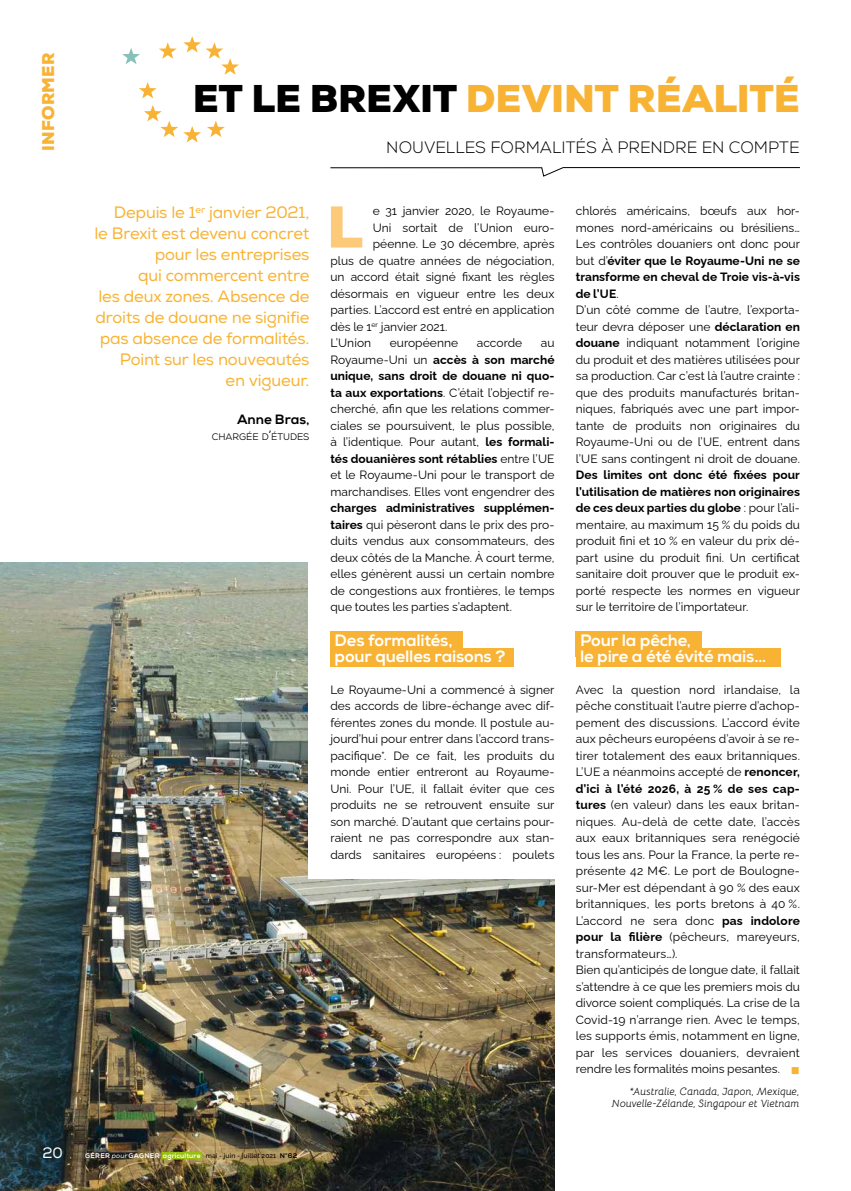
<style>
.page{position:relative;width:851px;height:1191px;background:#fff}
.page>*{position:absolute;margin:0;border:0;box-sizing:border-box;transform-origin:0 0}
.t1{font:900 57px "Nexa";color:#fcca78}
.t2{font:900 37.5px "Nexa";letter-spacing:-.005em;color:#f8b334}
.t3{font:16.5px/21px "Nexa";letter-spacing:-.01em;color:#f8b334;text-align:right}
.t4{font:16.5px/16.5px "Nexa X Bold";letter-spacing:-.01em;color:#fff}
.t5{font:300 16.5px "Nexa";color:#000}
.t6{font:900 16.5px "Nexa";letter-spacing:.015em;color:#f8b334}
.t7{font:15px "Nexa";color:#fff}
.t8{font:13.5px "Nexa X Bold";color:#000}
.t9{font:12px/16.5px "Raleway";letter-spacing:.005em;color:#000;text-align:justify}
.t10{font:italic 10.5px/12px "Bellota";letter-spacing:.005em;color:#000;text-align:right}
.t11{font:9.45px "Nexa";letter-spacing:-.005em;color:#000}
.t12{font:6.75px "Nexa X Bold";letter-spacing:.025em;color:#fff}
.s1{color:#000}
.s2{font-size:13.5px}
.s3{font-weight:700}
.s4{color:#f8b334}
.s5{font-family:"Nexa";font-style:italic}
.s6{font-family:"Raleway";font-weight:500;color:#000}
</style>
<div class="page">
<img style="left:0;top:563px;width:554px;height:628px">
<div style="left:161px;top:1152px;width:41px;height:7px;background:#97bf0d"></div>
<div style="left:308px;top:476px;width:268px;height:403px;background:#fff"></div>
<div style="left:330px;top:648px;width:184px;height:18px;background:#f8b334"></div>
<div style="left:575px;top:648px;width:205px;height:18px;background:#f8b334"></div>
<div style="left:330px;top:631px;width:133px;height:26px;background:#f8b334"></div>
<div style="left:575px;top:631px;width:127px;height:26px;background:#f8b334"></div>
<svg style="left:183px;top:36px;width:56px;height:39px"></svg>
<svg style="left:139px;top:82px;width:18px;height:16px"></svg>
<svg style="left:207px;top:121px;width:18px;height:16px"></svg>
<svg style="left:122px;top:48px;width:18px;height:16px"></svg>
<svg style="left:159px;top:42px;width:18px;height:17px"></svg>
<svg style="left:144px;top:105px;width:57px;height:37px"></svg>
<svg style="left:330px;top:167px;width:470px;height:10px"></svg>
<h3 class="t6" style="left:37px;top:151px;width:100px;rotate:-90deg">INFORMER</h3>
<h2 class="t2" style="left:193px;top:74px;width:608px"><span class="s1">ET LE BREXIT</span> DEVINT RÉALITÉ</h2>
<h3 class="t5" style="left:386px;top:137px;width:415px">NOUVELLES FORMALITÉS À PRENDRE EN COMPTE</h3>
<h3 class="t3" style="left:94px;top:202px;width:216px">Depuis le 1<sup>er</sup> janvier 2021,<br>le Brexit est devenu concret pour les entreprises<br>qui commercent entre<br>les deux zones. Absence de droits de douane ne signifie pas absence de formalités.<br>Point sur les nouveautés<br>en vigueur.</h3>
<p class="t8" style="left:237px;top:410px;width:74px">Anne Bras,</p>
<p class="t11" style="left:212px;top:431px;width:99px">CHARGÉE D<span class="s2">’</span>ÉTUDES</p>
<p class="t9" style="left:372px;top:201px;width:183px">e 31 janvier 2020, le Royaume-</p>
<p class="t9" style="left:372px;top:218px;width:183px">Uni sortait de l’Union euro-</p>
<p class="t9" style="left:372px;top:234px;width:183px">péenne. Le 30 décembre, après</p>
<p class="t9" style="left:330px;top:251px;width:226px">plus de quatre années de négociation,</p>
<p class="t9" style="left:330px;top:267px;width:225px">un accord était signé fixant les règles</p>
<p class="t9" style="left:330px;top:284px;width:225px">désormais en vigueur entre les deux</p>
<p class="t9" style="left:330px;top:300px;width:225px">parties. L’accord est entré en application</p>
<p class="t9" style="left:330px;top:317px;width:119px">dès le 1<sup>er</sup> janvier 2021.</p>
<p class="t9" style="left:330px;top:333px;width:42px">L’Union</p>
<p class="t9" style="left:390px;top:333px;width:70px">européenne</p>
<p class="t9" style="left:477px;top:333px;width:47px">accorde</p>
<h1 class="t1" style="left:327px;top:189px;width:38px">L</h1>
<p class="t9" style="left:330px;top:333px;width:226px;text-indent:210px">au Royaume-Uni un <span class="s3">accès à son marché unique, sans droit de douane ni quo&shy;ta aux exportations</span>. C’était l’objectif re&shy;cherché, afin que les relations commer&shy;ciales se poursuivent, le plus possible, à l’identique. Pour autant, <span class="s3">les formali&shy;tés douanières sont rétablies</span> entre l’UE et le Royaume-Uni pour le transport de marchandises. Elles vont engendrer des</p>
<p class="t9" style="left:330px;top:498px;width:225px"><span class="s3">charges administratives supplémen&shy;taires</span> qui pèseront dans le prix des pro&shy;duits vendus aux consommateurs, des deux côtés de la Manche. À court terme, elles génèrent aussi un certain nombre de congestions aux frontières, le temps que toutes les parties s’adaptent.</p>
<h3 class="t4" style="left:334px;top:632px;width:172px">Des formalités,<br>pour quelles raisons ?</h3>
<p class="t9" style="left:330px;top:680px;width:225px">Le Royaume-Uni a commencé à signer des accords de libre-échange avec dif&shy;férentes zones du monde. Il postule au&shy;jourd’hui pour entrer dans l’accord trans&shy;pacifique*. De ce fait, les produits du monde entier entreront au Royaume-Uni. Pour l’UE, il fallait éviter que ces produits ne se retrouvent ensuite sur son marché. D’autant que certains pour&shy;raient ne pas correspondre aux stan&shy;dards sanitaires européens : poulets</p>
<p class="t9" style="left:575px;top:201px;width:225px;text-align:left">chlorés américains, bœufs aux hor&shy;mones nord-américains ou brésiliens… Les contrôles douaniers ont donc pour but d’<span class="s3">éviter que le Royaume-Uni ne se transforme en cheval de Troie vis-à-vis de l’UE</span>.<br>D’un côté comme de l’autre, l’exporta&shy;teur devra déposer une <span class="s3">déclaration en douane</span> indiquant notamment l’origine du produit et des matières utilisées pour sa production. Car c’est là l’autre crainte : que des produits manufacturés britan&shy;niques, fabriqués avec une part impor&shy;tante de produits non originaires du Royaume-Uni ou de l’UE, entrent dans l’UE sans contingent ni droit de douane.</p>
<p class="t9" style="left:575px;top:465px;width:225px"><span class="s3">Des limites ont donc été fixées pour l’utilisation de matières non originaires de ces deux parties du globe</span> : pour l’ali&shy;mentaire, au maximum 15 % du poids du produit fini et 10 % en valeur du prix dé&shy;part usine du produit fini. Un certificat sanitaire doit prouver que le produit ex&shy;porté respecte les normes en vigueur sur le territoire de l’importateur.</p>
<h3 class="t4" style="left:580px;top:632px;width:187px">Pour la pêche,<br>le pire a été évité mais…</h3>
<p class="t9" style="left:575px;top:680px;width:225px;text-align:left">Avec la question nord irlandaise, la pêche constituait l’autre pierre d’achop&shy;pement des discussions. L’accord évite aux pêcheurs européens d’avoir à se re&shy;tirer totalement des eaux britanniques.<br>L’UE a néanmoins accepté de <span class="s3">renoncer, d’ici à l’été 2026, à 25 % de ses cap&shy;tures</span> (en valeur) dans les eaux britan&shy;niques. Au-delà de cette date, l’accès aux eaux britanniques sera renégocié tous les ans. Pour la France, la perte re&shy;présente 42 M€. Le port de Boulogne&shy;sur-Mer est dépendant à 90 % des eaux britanniques, les ports bretons à 40 %.<br>L’accord ne sera donc <span class="s3">pas indolore pour la filière</span> (pêcheurs, mareyeurs, transformateurs…).<br>Bien qu’anticipés de longue date, il fallait s’attendre à ce que les premiers mois du divorce soient compliqués. La crise de la Covid-19 n’arrange rien. Avec le temps, les supports émis, notamment en ligne, par les services douaniers, devraient rendre les formalités moins pesantes. <span class="s4">■</span></p>
<p class="t10" style="left:612px;top:1084px;width:189px">*Australie, Canada, Japon, Mexique,<br>Nouvelle-Zélande, Singapour et Vietnam</p>
<p class="t7" style="left:43px;top:1143px;width:22px">20</p>
<p class="t12" style="left:85px;top:1151px;width:213px">GÉRER <span class="s5">pour</span>GAGNER agriculture <span class="s6">mai - juin - juillet 2021</span> <span class="s1">N°62</span></p>
</div>
